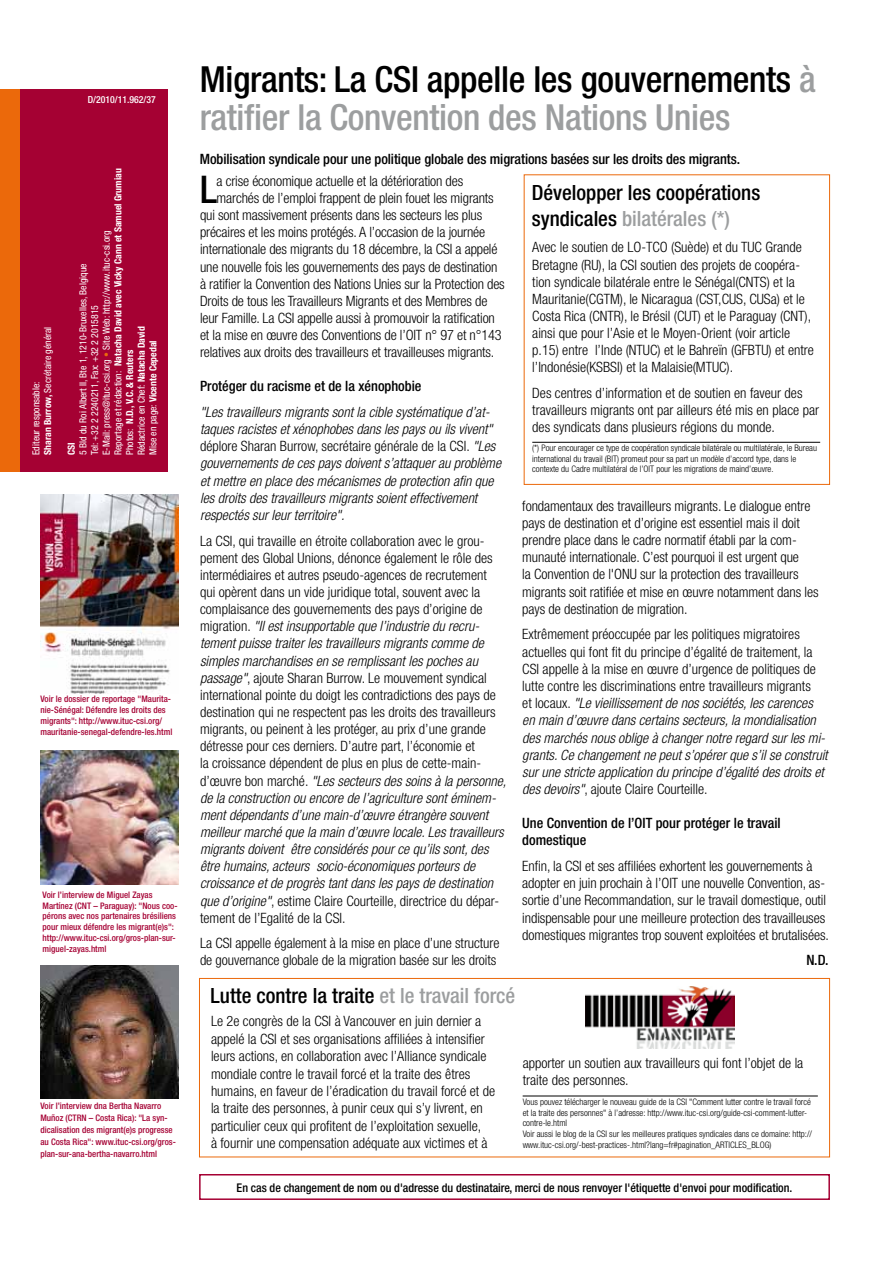
<style>
.page{position:relative;width:893px;height:1263px;background:#fff}
.page>*{position:absolute;margin:0;border:0;box-sizing:border-box;transform-origin:0 0}
.t1{font:500 condensed 38.25px "Helvetica Neue";color:#000}
.t2{font:500 condensed 36px/37.5px "Helvetica Neue";letter-spacing:-.01em;color:#000}
.t3{font:500 condensed 21px/25.2px "Helvetica Neue";color:#000}
.t4{font:300 condensed 14.25px/17.1px "Helvetica Neue";color:#000}
.t5{font:italic 300 condensed 14.25px/17.1px "Helvetica Neue";color:#000}
.t6{font:500 condensed 14.25px/17.1px "Helvetica Neue";letter-spacing:-.005em;color:#000}
.t7{font:500 condensed 12px "Helvetica Neue";letter-spacing:-.005em;color:#000}
.t8{font:condensed 9.75px/11.7px "Helvetica Neue";color:#fff}
.t9{font:500 condensed 9.75px "Helvetica Neue";color:#fff}
.t10{font:700 condensed 9.75px "Helvetica Neue";color:#fff}
.t11{font:300 condensed 9px/10.8px "Helvetica Neue";color:#000}
.t12{font:500 condensed 9px/10.9px "Helvetica Neue";color:#a50133}
.s1{font-weight:700}
.s2{color:#eb690b}
.s3{color:#9c9e9f}
.s4{font-style:normal}
.s5{font-style:italic}
</style>
<div class="page">
<div style="left:199px;top:978px;width:631px;height:179px;border:1px solid #eb690b"></div>
<div style="left:0;top:89px;width:20px;height:383px;background:#eb690b"></div>
<div style="left:20px;top:89px;width:148px;height:383px;background:#a50133"></div>
<div style="left:199px;top:1174px;width:631px;height:26px;border:2px solid #a50133"></div>
<div style="left:524px;top:174px;width:306px;height:311px;border:1px solid #eb690b"></div>
<hr style="left:532px;top:442px;width:288px;height:1px;background:#000">
<img style="left:40px;top:495px;width:139px;height:198px">
<img style="left:40px;top:965px;width:139px;height:134px">
<img style="left:40px;top:751px;width:139px;height:133px">
<hr style="left:523px;top:1096px;width:295px;height:1px;background:#000">
<img style="left:585px;top:987px;width:150px;height:61px">
<p class="t9" style="left:88px;top:94px;width:69px">D/2010/11.962/37</p>
<p class="t8" style="left:30px;top:455px;width:130px;rotate:-90deg">Editeur responsable:<br><span class="s1">Sharan Burrow,</span> Secrétaire général</p>
<p class="t8" style="left:77px;top:455px;width:288px;rotate:-90deg">5 Bld du Roi Albert II, Bte 1, 1210-Bruxelles, Belgique<br>Tel: +32 2 2240211, Fax: +32 2 2015815<br>E-Mail: press@ituc-csi.org <span class="s2">•</span> Site Web: http://www.ituc-csi.org<br>Reportage et rédaction: <span class="s1">Natacha David avec Vicky Cann et Samuel Grumiau </span>Photos: <span class="s1">N.D., V.C. &amp; Reuters<br></span>Rédactrice en Chef: <span class="s1">Natacha David<br></span>Mise en page: <span class="s1">Vicente Cepedal</span></p>
<p class="t10" style="left:65px;top:455px;width:13px;rotate:-90deg">CSI</p>
<p class="t12" style="left:40px;top:693px;width:134px">Voir le dossier de reportage "Maurita&shy;nie-Sénégal: Défendre les droits des migrants": http://www.ituc-csi.org/ mauritanie-senegal-defendre-les.html</p>
<p class="t12" style="left:43px;top:889px;width:137px">Voir l’interview de Miguel Zayas Martínez (CNT – Paraguay): "Nous coo&shy;pérons avec nos partenaires brésiliens pour mieux défendre les migrant(e)s": http://www.ituc-csi.org/gros-plan-sur&shy;miguel-zayas.html</p>
<p class="t12" style="left:40px;top:1100px;width:137px;line-height:12px">Voir l’interview dna Bertha Navarro Muñoz (CTRN – Costa Rica): "La syn&shy;dicalisation des migrant(e)s progresse au Costa Rica": www.ituc-csi.org/gros&shy;plan-sur-ana-bertha-navarro.html</p>
<h2 class="t2" style="left:200px;top:60px;width:617px">Migrants: La CSI appelle les gouvernements <span class="s3">à ratifier la Convention des Nations Unies</span></h2>
<p class="t6" style="left:200px;top:150px;width:542px">Mobilisation syndicale pour une politique globale des migrations basées sur les droits des migrants.</p>
<h1 class="t1" style="left:200px;top:166px;width:18px">L</h1>
<p class="t4" style="left:217px;top:172px;width:248px">a crise économique actuelle et la détérioration des</p>
<h3 class="t3" style="left:532px;top:180px;width:230px">Développer les coopérations syndicales <span class="s3">bilatérales (*)</span></h3>
<p class="t4" style="left:217px;top:189px;width:279px">marchés de l’emploi frappent de plein fouet les migrants</p>
<p class="t4" style="left:200px;top:206px;width:284px">qui sont massivement présents dans les secteurs les plus</p>
<p class="t4" style="left:200px;top:223px;width:287px">précaires et les moins protégés. A l’occasion de la journée</p>
<p class="t4" style="left:200px;top:241px;width:299px">internationale des migrants du 18 décembre, la CSI a appelé</p>
<p class="t4" style="left:200px;top:258px;width:299px">une nouvelle fois les gouvernements des pays de destination</p>
<p class="t4" style="left:200px;top:275px;width:306px">à ratifier la Convention des Nations Unies sur la Protection des</p>
<p class="t4" style="left:200px;top:292px;width:289px">Droits de tous les Travailleurs Migrants et des Membres de</p>
<p class="t4" style="left:200px;top:309px;width:296px">leur Famille. La CSI appelle aussi à promouvoir la ratification</p>
<p class="t4" style="left:200px;top:326px;width:303px">et la mise en œuvre des Conventions de l’OIT n° 97 et n°143</p>
<p class="t4" style="left:200px;top:343px;width:296px">relatives aux droits des travailleurs et travailleuses migrants.</p>
<p class="t6" style="left:200px;top:378px;width:223px">Protéger du racisme et de la xénophobie</p>
<p class="t5" style="left:200px;top:403px;width:303px">"Les travailleurs migrants sont la cible systématique d’at&shy;taques racistes et xénophobes dans les pays ou ils vivent" <span class="s4">déplore Sharan Burrow, secrétaire générale de la CSI.</span> "Les gouvernements de ces pays doivent s’attaquer au problème et mettre en place des mécanismes de protection afin que les droits des travailleurs migrants soient effectivement respectés sur leur territoire".</p>
<p class="t4" style="left:200px;top:532px;width:308px">La CSI, qui travaille en étroite collaboration avec le grou&shy;pement des Global Unions, dénonce également le rôle des intermédiaires et autres pseudo-agences de recrutement<br>qui opèrent dans un vide juridique total, souvent avec la complaisance des gouvernements des pays d’origine de migration. <span class="s5">"Il est insupportable que l’industrie du recru&shy;tement puisse traiter les travailleurs migrants comme de simples marchandises en se remplissant les poches au passage"</span>, ajoute Sharan Burrow. Le mouvement syndical international pointe du doigt les contradictions des pays de destination qui ne respectent pas les droits des travailleurs migrants, ou peinent à les protéger, au prix d’une grande détresse pour ces derniers. D’autre part, l’économie et<br>la croissance dépendent de plus en plus de cette-main&shy;d’œuvre bon marché. <span class="s5">"Les secteurs des soins à la personne, de la construction ou encore de l’agriculture sont éminem&shy;ment dépendants d’une main-d’œuvre étrangère souvent meilleur marché que la main d’œuvre locale. Les travailleurs migrants doivent être considérés pour ce qu’ils sont, des être humains, acteurs socio-économiques porteurs de croissance et de progrès tant dans les pays de destination que d’origine"</span>, estime Claire Courteille, directrice du dépar&shy;tement de l’Egalité de la CSI.</p>
<p class="t4" style="left:200px;top:935px;width:301px">La CSI appelle également à la mise en place d’une structure de gouvernance globale de la migration basée sur les droits</p>
<p class="t4" style="left:532px;top:239px;width:283px">Avec le soutien de LO-TCO (Suède) et du TUC Grande Bretagne (RU), la CSI soutien des projets de coopéra&shy;tion syndicale bilatérale entre le Sénégal(CNTS) et la Mauritanie(CGTM), le Nicaragua (CST,CUS, CUSa) et le Costa Rica (CNTR), le Brésil (CUT) et le Paraguay (CNT), ainsi que pour l’Asie et le Moyen-Orient (voir article p.15) entre l’Inde (NTUC) et le Bahreïn (GFBTU) et entre l’Indonésie(KSBSI) et la Malaisie(MTUC).</p>
<p class="t4" style="left:532px;top:384px;width:288px">Des centres d’information et de soutien en faveur des travailleurs migrants ont par ailleurs été mis en place par des syndicats dans plusieurs régions du monde.</p>
<p class="t11" style="left:532px;top:442px;width:286px">(*) Pour encourager ce type de coopération syndicale bilatérale ou multilatérale, le Bureau international du travail (BIT) promeut pour sa part un modèle d’accord type, dans le contexte du Cadre multilatéral de l’OIT pour les migrations de maind’œuvre.</p>
<p class="t4" style="left:522px;top:497px;width:298px">fondamentaux des travailleurs migrants. Le dialogue entre pays de destination et d’origine est essentiel mais il doit prendre place dans le cadre normatif établi par la com&shy;munauté internationale. C’est pourquoi il est urgent que<br>la Convention de l'ONU sur la protection des travailleurs migrants soit ratifiée et mise en œuvre notamment dans les pays de destination de migration.</p>
<p class="t5" style="left:522px;top:626px;width:307px"><span class="s4">Extrêmement préoccupée par les politiques migratoires actuelles qui font fit du principe d’égalité de traitement, la CSI appelle à la mise en œuvre d’urgence de politiques de lutte contre les discriminations entre travailleurs migrants<br>et locaux.</span> "Le vieillissement de nos sociétés, les carences en main d’œuvre dans certains secteurs, la mondialisation des marchés nous oblige à changer notre regard sur les mi&shy;grants. Ce changement ne peut s’opérer que s’il se construit sur une stricte application du principe d’égalité des droits et des devoirs"<span class="s4">, ajoute Claire Courteille.</span></p>
<p class="t6" style="left:522px;top:814px;width:260px">Une Convention de l’OIT pour protéger le travail domestique</p>
<p class="t4" style="left:522px;top:857px;width:308px">Enfin, la CSI et ses affiliées exhortent les gouvernements à adopter en juin prochain à l’OIT une nouvelle Convention, as&shy;sortie d’une Recommandation, sur le travail domestique, outil indispensable pour une meilleure protection des travailleuses domestiques migrantes trop souvent exploitées et brutalisées.</p>
<p class="t6" style="left:806px;top:952px;width:24px">N.D.</p>
<h3 class="t3" style="left:211px;top:983px;width:306px">Lutte contre la traite <span class="s3">et le travail forcé</span></h3>
<p class="t4" style="left:211px;top:1012px;width:286px">Le 2e congrès de la CSI à Vancouver en juin dernier a appelé la CSI et ses organisations affiliées à intensifier leurs actions, en collaboration avec l’Alliance syndicale mondiale contre le travail forcé et la traite des êtres humains, en faveur de l’éradication du travail forcé et de la traite des personnes, à punir ceux qui s’y livrent, en particulier ceux qui profitent de l’exploitation sexuelle,<br>à fournir une compensation adéquate aux victimes et à</p>
<p class="t4" style="left:523px;top:1054px;width:282px">apporter un soutien aux travailleurs qui font l’objet de la traite des personnes.</p>
<p class="t11" style="left:523px;top:1096px;width:291px">Vous pouvez télécharger le nouveau guide de la CSI "Comment lutter contre le travail forcé et la traite des personnes" à l’adresse: http://www.ituc-csi.org/guide-csi-comment-lutter&shy;contre-le.html<br>Voir aussi le blog de la CSI sur les meilleures pratiques syndicales dans ce domaine: http:// www.ituc-csi.org/-best-practices-.html?lang=fr#pagination_ARTICLES_BLOG)</p>
<p class="t7" style="left:237px;top:1180px;width:557px">En cas de changement de nom ou d'adresse du destinataire, merci de nous renvoyer l'étiquette d'envoi pour modification.</p>
</div>
